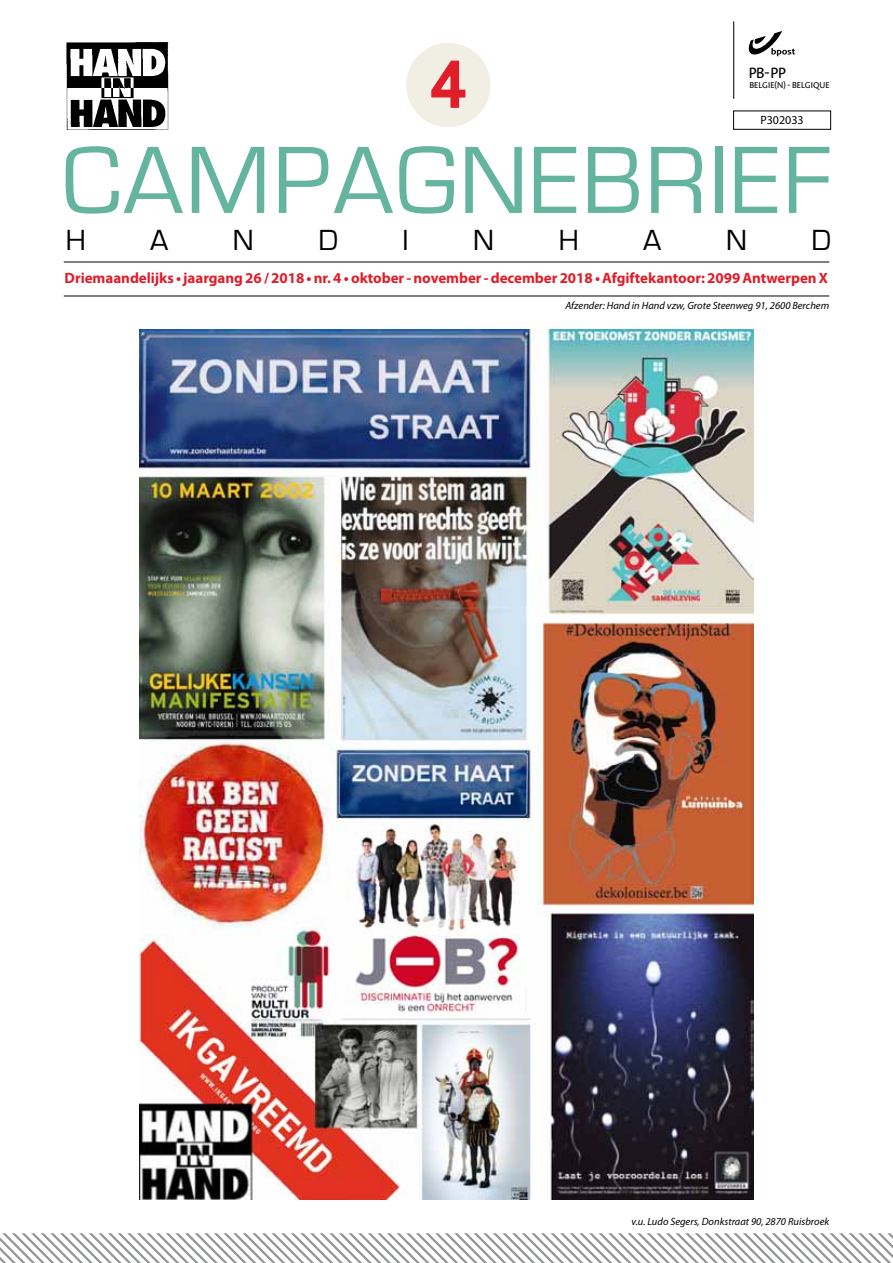
<style>
.page{position:relative;width:893px;height:1263px;background:#fff}
.page>*{position:absolute;margin:0;border:0;box-sizing:border-box;transform-origin:0 0}
.t1{font:99px "Neuroxoc";letter-spacing:.02em;color:#64b49e}
.t2{font:700 75px "Conduit ITC Std";color:#df1e2a}
.t3{font:30px "Neuroxoc";color:#000}
.t4{font:15.15px "Aroma No 2 LT Com";color:#000}
.t5{font:700 15px "Myriad Pro";letter-spacing:-.005em;color:#df1e2a}
.t6{font:12px "Myriad Pro";color:#000}
.t7{font:italic 10.5px "Myriad Pro";color:#000}
.t8{font:8.55px "Aroma No 2 LT Com";letter-spacing:.01em;color:#000}
</style>
<div class="page">
<svg style="left:0;top:1233px;width:893px;height:30px"></svg>
<hr style="left:64px;top:296px;width:765px;height:1px;background:#000">
<hr style="left:64px;top:262px;width:765px;height:1px;background:#000">
<div style="left:733px;top:111px;width:98px;height:19px;border:1px solid #000"></div>
<div style="left:406px;top:43px;width:84px;height:84px;background:#f1efe4;border-radius:50%"></div>
<img style="left:66px;top:42px;width:103px;height:88px">
<svg style="left:748px;top:31px;width:47px;height:26px"></svg>
<hr style="left:733px;top:22px;width:1px;height:76px;background:#000">
<img style="left:139px;top:330px;width:615px;height:869px">
<h2 class="t2" style="left:429px;top:39px;width:40px">4</h2>
<p class="t4" style="left:749px;top:63px;width:39px">PB- PP</p>
<p class="t8" style="left:749px;top:80px;width:82px">BELGIE(N) - BELGIQUE</p>
<p class="t6" style="left:760px;top:112px;width:45px">P302033</p>
<h1 class="t1" style="left:62px;top:127px;width:771px">CAMPAGNEBRIEF</h1>
<h3 class="t3" style="left:66px;top:224px;width:22px">H</h3>
<h3 class="t3" style="left:150px;top:224px;width:19px">A</h3>
<h3 class="t3" style="left:233px;top:224px;width:19px">N</h3>
<h3 class="t3" style="left:318px;top:224px;width:21px">D</h3>
<h3 class="t3" style="left:403px;top:224px;width:4px">I</h3>
<h3 class="t3" style="left:473px;top:224px;width:19px">N</h3>
<h3 class="t3" style="left:559px;top:224px;width:22px">H</h3>
<h3 class="t3" style="left:643px;top:224px;width:19px">A</h3>
<h3 class="t3" style="left:726px;top:224px;width:19px">N</h3>
<h3 class="t3" style="left:811px;top:224px;width:21px">D</h3>
<p class="t5" style="left:65px;top:268px;width:765px">Driemaandelijks • jaargang 26 / 2018 • nr. 4 • oktober - november - december 2018 • Afgiftekantoor: 2099 Antwerpen X</p>
<p class="t7" style="left:565px;top:299px;width:265px">Afzender: Hand in Hand vzw, Grote Steenweg 91, 2600 Berchem</p>
<p class="t7" style="left:631px;top:1215px;width:199px">v.u. Ludo Segers, Donkstraat 90, 2870 Ruisbroek</p>
</div>
